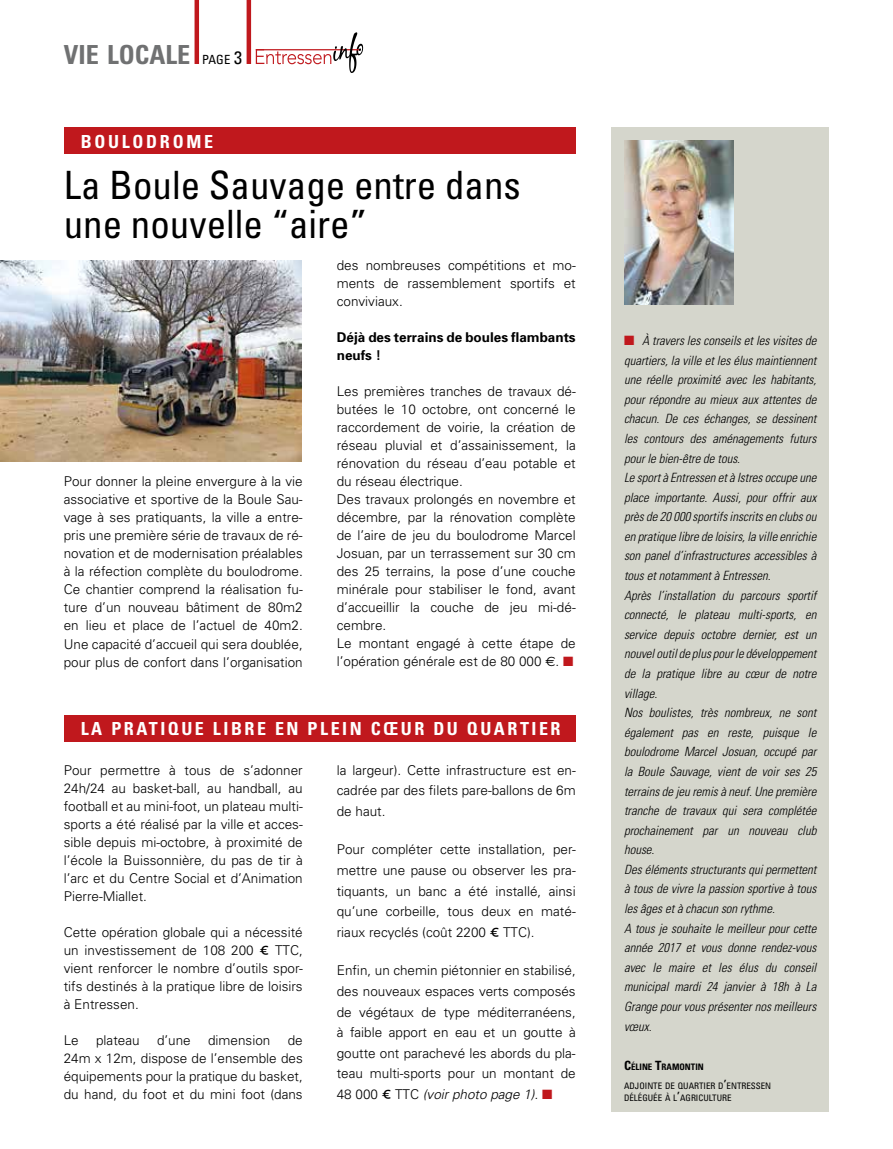
<style>
.page{position:relative;width:893px;height:1149px;background:#fff}
.page>*{position:absolute;margin:0;border:0;box-sizing:border-box;transform-origin:0 0}
.t1{font:condensed 39px/39px "Univers";color:#000}
.t2{font:700 condensed 26.25px "Univers";color:#707172}
.t3{font:700 condensed 18px "Univers";letter-spacing:.14em;color:#fff}
.t4{font:300 13.5px/18px "Univers";color:#000;text-align:justify}
.t5{font:700 13.5px/18px "Univers";color:#000}
.t6{font:italic 300 condensed 12.75px/19.5px "Univers";color:#000}
.t7{font:condensed 8.85px/11.7px "Univers";color:#000}
.t8{font:700 condensed 8.85px "Univers";color:#000}
.s1{font-weight:400;font-size:12.6px;color:#000}
.s2{font-weight:400;font-size:18px;color:#000}
.s3{font-family:"Euro Sans";font-weight:400}
.s4{color:#c0181d}
.s5{font-family:"Cabin";font-weight:400}
.s6{font-style:italic}
.s7{font-size:12.75px}
</style>
<div class="page">
<div style="left:611px;top:128px;width:218px;height:983px;background:#d5d6cc"></div>
<img style="left:624px;top:140px;width:109px;height:164px">
<div style="left:64px;top:128px;width:512px;height:26px;background:#c0181d"></div>
<img style="left:1px;top:261px;width:301px;height:200px">
<div style="left:64px;top:714px;width:512px;height:27px;background:#c0181d"></div>
<hr style="left:195px;top:0;width:4px;height:64px;background:#c0181d">
<hr style="left:247px;top:0;width:4px;height:64px;background:#c0181d">
<svg style="left:256px;top:32px;width:107px;height:41px"></svg>
<h2 class="t2" style="left:64px;top:39px;width:180px">VIE LOCALE <span class="s1">PAGE</span> <span class="s2">3</span></h2>
<h3 class="t3" style="left:81px;top:130px;width:134px">BOULODROME</h3>
<h1 class="t1" style="left:64px;top:164px;width:459px">La Boule Sauvage entre dans une nouvelle “aire”</h1>
<p class="t4" style="left:64px;top:472px;width:240px">Pour donner la pleine envergure à la vie associative et sportive de la Boule Sau&shy;vage à ses pratiquants, la ville a entre&shy;pris une première série de travaux de ré&shy;novation et de modernisation préalables à la réfection complète du boulodrome.<br>Ce chantier comprend la réalisation fu&shy;ture d’un nouveau bâtiment de 80m2 en lieu et place de l’actuel de 40m2.<br>Une capacité d’accueil qui sera doublée, pour plus de confort dans l’organisation</p>
<p class="t4" style="left:337px;top:256px;width:240px">des nombreuses compétitions et mo&shy;ments de rassemblement sportifs et conviviaux.</p>
<p class="t5" style="left:337px;top:328px;width:240px">Déjà des terrains de boules flambants neufs !</p>
<p class="t4" style="left:337px;top:382px;width:240px;text-align:left">Les premières tranches de travaux dé&shy;butées le 10 octobre, ont concerné le raccordement de voirie, la création de réseau pluvial et d’assainissement, la rénovation du réseau d’eau potable et du réseau électrique.<br>Des travaux prolongés en novembre et décembre, par la rénovation complète de l’aire de jeu du boulodrome Marcel Josuan, par un terrassement sur 30 cm des 25 terrains, la pose d’une couche minérale pour stabiliser le fond, avant d’accueillir la couche de jeu mi-dé&shy;cembre.<br>Le montant engagé à cette étape de l’opération générale est de 80 000 <span class="s3">e</span>. <span class="s4">■</span></p>
<h3 class="t3" style="left:81px;top:717px;width:481px">LA PRATIQUE LIBRE EN PLEIN CŒUR DU QUARTIER</h3>
<p class="t4" style="left:64px;top:760px;width:240px">Pour permettre à tous de s’adonner 24h/24 au basket-ball, au handball, au football et au mini-foot, un plateau multi&shy;sports a été réalisé par la ville et acces&shy;sible depuis mi-octobre, à proximité de l’école la Buissonnière, du pas de tir à l’arc et du Centre Social et d’Animation Pierre-Miallet.</p>
<p class="t4" style="left:64px;top:922px;width:240px">Cette opération globale qui a nécessité un investissement de 108 200 <span class="s5">€</span> TTC, vient renforcer le nombre d’outils spor&shy;tifs destinés à la pratique libre de loisirs à Entressen.</p>
<p class="t4" style="left:64px;top:1030px;width:17px">Le</p>
<p class="t4" style="left:96px;top:1030px;width:45px">plateau</p>
<p class="t4" style="left:157px;top:1030px;width:35px">d’une</p>
<p class="t4" style="left:208px;top:1030px;width:64px">dimension</p>
<p class="t4" style="left:337px;top:759px;width:240px;line-height:20.5px">la largeur). Cette infrastructure est en&shy;cadrée par des filets pare-ballons de 6m de haut.</p>
<p class="t4" style="left:337px;top:838px;width:240px;line-height:20.5px">Pour compléter cette installation, per&shy;mettre une pause ou observer les pra&shy;tiquants, un banc a été installé, ainsi qu’une corbeille, tous deux en maté&shy;riaux recyclés (coût 2200 <span class="s5">€</span> TTC).</p>
<p class="t4" style="left:337px;top:959px;width:240px;line-height:20.5px">Enfin, un chemin piétonnier en stabilisé, des nouveaux espaces verts composés de végétaux de type méditerranéens, à faible apport en eau et un goutte à goutte ont parachevé les abords du pla&shy;teau multi-sports pour un montant de 48 000 <span class="s5">€</span> TTC <span class="s6">(voir photo page 1).</span> <span class="s4">■</span></p>
<p class="t4" style="left:64px;top:1030px;width:240px;text-indent:224px">de 24m x 12m, dispose de l’ensemble des équipements pour la pratique du basket, du hand, du foot et du mini foot (dans</p>
<p class="t6" style="left:624px;top:330px;width:194px"><span class="s4">■</span> À travers les conseils et les visites de quartiers, la ville et les élus maintiennent une réelle proximité avec les habitants, pour répondre au mieux aux attentes de chacun. De ces échanges, se dessinent les contours des aménagements futurs pour le bien-être de tous.<br>Le sport à Entressen et à Istres occupe une place importante. Aussi, pour offrir aux près de 20 000 sportifs inscrits en clubs ou en pratique libre de loisirs, la ville enrichie son panel d’infrastructures accessibles à tous et notamment à Entressen.<br>Après l’installation du parcours sportif connecté, le plateau multi-sports, en service depuis octobre dernier, est un nouvel outil de plus pour le développement de la pratique libre au cœur de notre village.<br>Nos boulistes, très nombreux, ne sont également pas en reste, puisque le boulodrome Marcel Josuan, occupé par la Boule Sauvage, vient de voir ses 25 terrains de jeu remis à neuf. Une première tranche de travaux qui sera complétée prochainement par un nouveau club house.<br>Des éléments structurants qui permettent à tous de vivre la passion sportive à tous les âges et à chacun son rythme.<br>A tous je souhaite le meilleur pour cette année 2017 et vous donne rendez-vous avec le maire et les élus du conseil municipal mardi 24 janvier à 18h à La Grange pour vous présenter nos meilleurs vœux.</p>
<p class="t8" style="left:624px;top:1060px;width:81px"><span class="s7">C</span>ÉLINE <span class="s7">T</span>RAMONTIN</p>
<p class="t7" style="left:624px;top:1079px;width:85px">ADJOINTE DE QUARTIER</p>
<p class="t7" style="left:624px;top:1079px;width:124px;text-indent:94px">D<span class="s7">’</span>ENTRESSEN<br>DÉLÉGUÉE À L<span class="s7">’</span>AGRI CULTURE</p>
</div>
